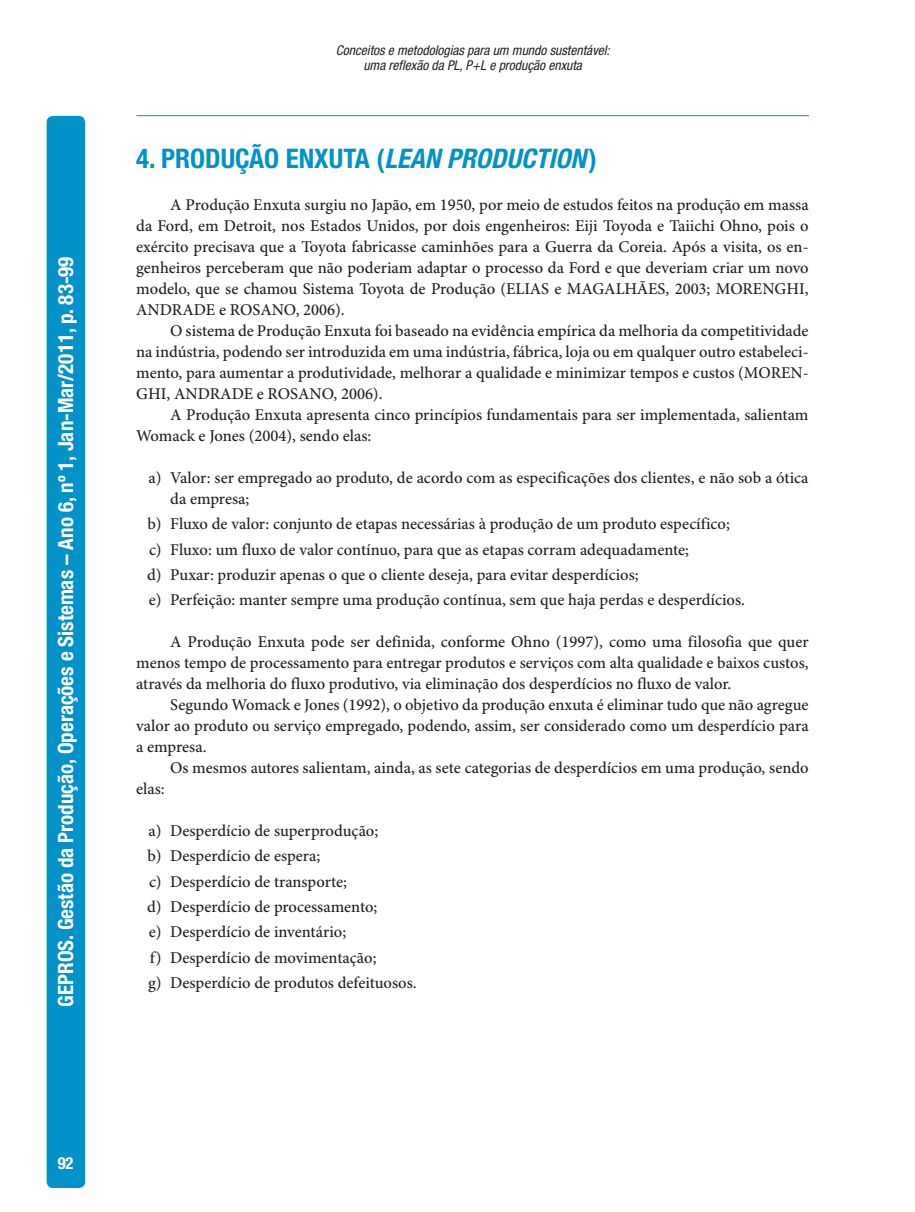
<style>
.page{position:relative;width:915px;height:1212px;background:#fff}
.page>*{position:absolute;margin:0;border:0;box-sizing:border-box;transform-origin:0 0}
.t1{font:700 condensed 27px "Helvetica Neue LT Std";color:#0092c8}
.t2{font:700 condensed 21px "Helvetica Neue LT Std";color:#fff}
.t3{font:500 16.5px/21px "Minion Pro";color:#231f20;text-align:justify}
.t4{font:700 condensed 16.5px "Helvetica Neue LT Std";color:#fff}
.t5{font:italic condensed 13.5px/15px "Helvetica Neue LT Std";color:#231f20;text-align:center}
.s1{font-style:italic}
</style>
<div class="page">
<div style="left:47px;top:116px;width:38px;height:1072px;background:#0092c8"></div>
<hr style="left:137px;top:115px;width:671px;height:1px;background:#0092c8">
<p class="t2" style="left:53px;top:1006px;width:752px;rotate:-90deg">GEPROS. Gestão da Produção, Operações e Sistemas – Ano 6, nº 1, Jan-Mar/2011, p. 83-99</p>
<p class="t5" style="left:336px;top:43px;width:275px">Conceitos e metodologias para um mundo sustentável: uma reflexão da PL, P+L e produção enxuta</p>
<h1 class="t1" style="left:136px;top:142px;width:462px">4. PRODUÇÃO ENXUTA (<span class="s1">LEAN PRODUCTION</span>)</h1>
<p class="t3" style="left:136px;top:195px;width:673px;text-indent:34px">A Produção Enxuta surgiu no Japão, em 1950, por meio de estudos feitos na produção em massa da Ford, em Detroit, nos Estados Unidos, por dois engenheiros: Eiji Toyoda e Taiichi Ohno, pois o exército precisava que a Toyota fabricasse caminhões para a Guerra da Coreia. Após a visita, os en&shy;genheiros perceberam que não poderiam adaptar o processo da Ford e que deveriam criar um novo modelo, que se chamou Sistema Toyota de Produção (ELIAS e MAGALHÃES, 2003; MORENGHI, ANDRADE e ROSANO, 2006).</p>
<p class="t3" style="left:136px;top:321px;width:673px;text-indent:34px">O sistema de Produção Enxuta foi baseado na evidência empírica da melhoria da competitividade na indústria, podendo ser introduzida em uma indústria, fábrica, loja ou em qualquer outro estabeleci&shy;mento, para aumentar a produtividade, melhorar a qualidade e minimizar tempos e custos (MOREN-GHI, ANDRADE e ROSANO, 2006).</p>
<p class="t3" style="left:136px;top:405px;width:673px;text-indent:34px">A Produção Enxuta apresenta cinco princípios fundamentais para ser implementada, salientam<br>Womack e Jones (2004), sendo elas:</p>
<p class="t3" style="left:170px;top:468px;width:639px;text-indent:-22px">a) Valor: ser empregado ao produto, de acordo com as especificações dos clientes, e não sob a ótica da empresa;</p>
<p class="t3" style="left:147px;top:512px;width:599px;line-height:25.2px;text-align:left">b) Fluxo de valor: conjunto de etapas necessárias à produção de um produto específico; c) Fluxo: um fluxo de valor contínuo, para que as etapas corram adequadamente;<br>d) Puxar: produzir apenas o que o cliente deseja, para evitar desperdícios;<br>e) Perfeição: manter sempre uma produção contínua, sem que haja perdas e desperdícios.</p>
<p class="t3" style="left:136px;top:632px;width:673px;text-indent:34px">A Produção Enxuta pode ser definida, conforme Ohno (1997), como uma filosofia que quer menos tempo de processamento para entregar produtos e serviços com alta qualidade e baixos custos, através da melhoria do fluxo produtivo, via eliminação dos desperdícios no fluxo de valor.</p>
<p class="t3" style="left:136px;top:695px;width:673px;text-indent:34px">Segundo Womack e Jones (1992), o objetivo da produção enxuta é eliminar tudo que não agregue valor ao produto ou serviço empregado, podendo, assim, ser considerado como um desperdício para a empresa.</p>
<p class="t3" style="left:170px;top:758px;width:639px">Os mesmos autores salientam, ainda, as sete categorias de desperdícios em uma produção, sendo</p>
<p class="t3" style="left:136px;top:779px;width:30px">elas:</p>
<p class="t3" style="left:147px;top:819px;width:271px;line-height:25.2px;text-align:left">a) Desperdício de superprodução;<br>b) Desperdício de espera;<br>c) Desperdício de transporte;<br>d) Desperdício de processamento;<br>e) Desperdício de inventário;<br>f) Desperdício de movimentação;<br>g) Desperdício de produtos defeituosos.</p>
<p class="t4" style="left:58px;top:1153px;width:17px">92</p>
</div>
